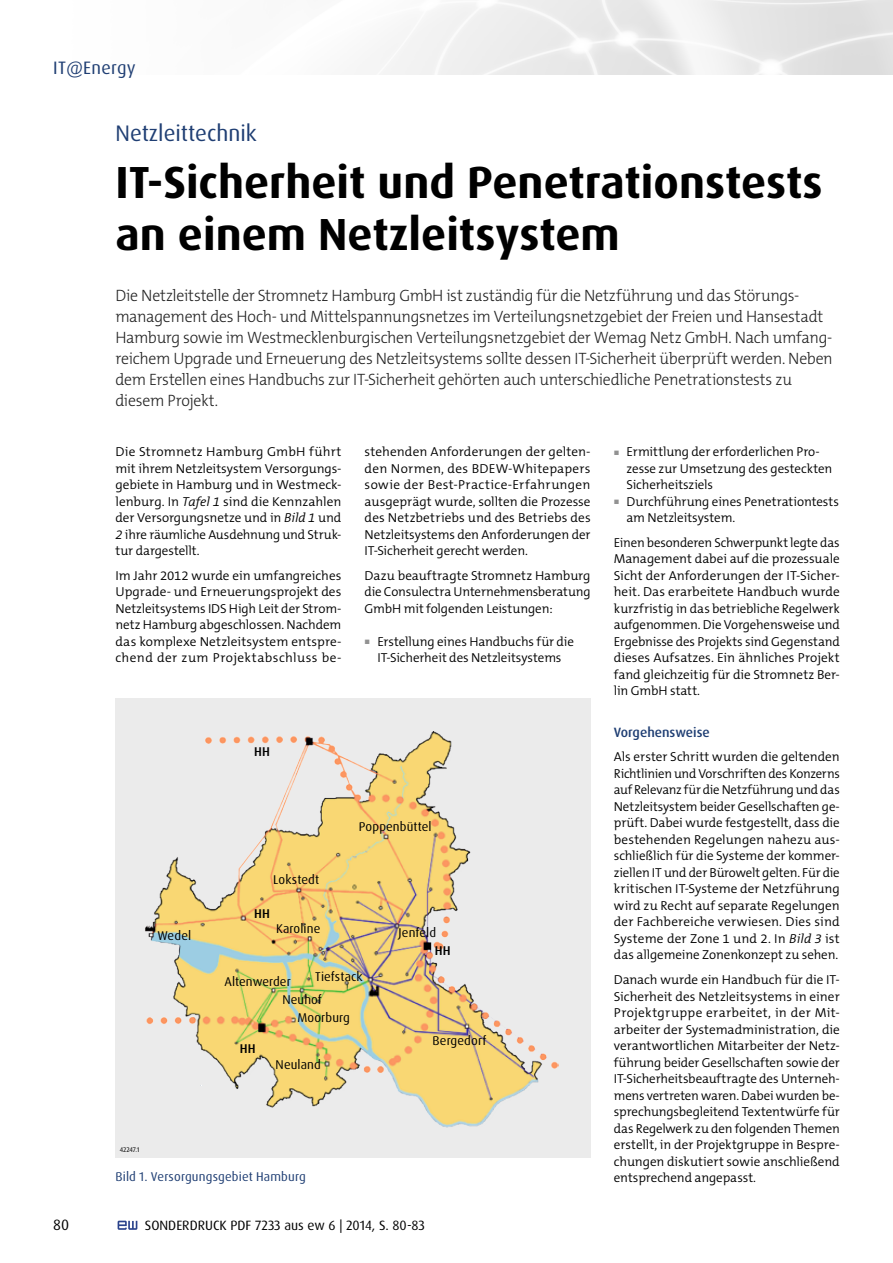
<style>
.page{position:relative;width:893px;height:1263px;background:#fff}
.page>*{position:absolute;margin:0;border:0;box-sizing:border-box;transform-origin:0 0}
.t1{font:700 45px/52.5px "Dax OT";color:#000}
.t2{font:22.5px "Dax OT";color:#1f3e73}
.t3{font:18px "Dax OT";letter-spacing:.02em;color:#1f3e73}
.t4{font:300 16.5px/21px "The Mix B3";letter-spacing:-.02em;color:#222;scale:.96 1}
.t5{font:15px "Dax OT";color:#000}
.t6{font:13.5px "Dax OT";color:#000}
.t7{font:500 13.5px "Dax OT";color:#1f3e73}
.t8{font:300 13.05px/16.5px "The Mix B4";letter-spacing:-.01em;color:#000;text-align:justify}
.t9{font:12.75px "Dax OT";letter-spacing:.01em;color:#000}
.t10{font:12.75px "Dax OT";letter-spacing:.01em;color:#1f3e73}
.t11{font:500 12.75px "Dax OT";letter-spacing:.015em;color:#000}
.t12{font:6.75px "Dax OT";letter-spacing:-.005em;color:#000}
.s1{font-style:italic}
.s2{font-family:"The Mix Expert";font-weight:400;font-size:6.45px;color:#929292}
</style>
<div class="page">
<svg style="left:118px;top:1221px;width:19px;height:9px"></svg>
<div style="left:115px;top:698px;width:476px;height:460px;background:#ebebeb"></div>
<img style="left:145px;top:731px;width:413px;height:397px">
<h3 class="t3" style="left:53px;top:57px;width:84px">IT@Energy</h3>
<h2 class="t2" style="left:115px;top:119px;width:143px">Netzleittechnik</h2>
<h1 class="t1" style="left:115px;top:156px;width:709px">IT-Sicherheit und Penetrationstests an einem Netzleitsystem</h1>
<p class="t4" style="left:115px;top:285px;width:749px">Die Netzleitstelle der Stromnetz Hamburg GmbH ist zuständig für die Netzführung und das Störungs&shy;management des Hoch- und Mittelspannungsnetzes im Verteilungsnetzgebiet der Freien und Hansestadt Hamburg sowie im Westmecklenburgischen Verteilungsnetzgebiet der Wemag Netz GmbH. Nach umfang&shy;reichem Upgrade und Erneuerung des Netzleitsystems sollte dessen IT-Sicherheit überprüft werden. Neben dem Erstellen eines Handbuchs zur IT-Sicherheit gehörten auch unterschiedliche Penetrationstests zu diesem Projekt.</p>
<p class="t8" style="left:115px;top:444px;width:227px">Die Stromnetz Hamburg GmbH führt mit ihrem Netzleitsystem Versorgungs&shy;gebiete in Hamburg und in Westmeck&shy;lenburg. In <span class="s1">Tafel 1</span> sind die Kennzahlen der Versorgungsnetze und in <span class="s1">Bild 1</span> und <span class="s1">2</span> ihre räumliche Ausdehnung und Struk&shy;tur dargestellt.</p>
<p class="t8" style="left:115px;top:568px;width:227px">Im Jahr 2012 wurde ein umfangreiches Upgrade- und Erneuerungsprojekt des Netzleitsystems IDS High Leit der Strom&shy;netz Hamburg abgeschlossen. Nachdem das komplexe Netzleitsystem entspre&shy;chend der zum Projektabschluss be-</p>
<p class="t8" style="left:365px;top:444px;width:228px">stehenden Anforderungen der gelten&shy;den Normen, des BDEW-Whitepapers sowie der Best-Practice-Erfahrungen ausgeprägt wurde, sollten die Prozesse des Netzbetriebs und des Betriebs des Netzleitsystems den Anforderungen der IT-Sicherheit gerecht werden.</p>
<p class="t8" style="left:365px;top:568px;width:227px">Dazu beauftragte Stromnetz Hamburg die Consulectra Unternehmensberatung GmbH mit folgenden Leistungen:</p>
<p class="t8" style="left:365px;top:634px;width:211px;text-align:center"><span class="s2">ó</span> Erstellung eines Handbuchs für die<br>IT-Sicherheit des Netzleitsystems</p>
<p class="t8" style="left:614px;top:444px;width:207px"><span class="s2">ó</span> Ermittlung der erforderlichen Pro-</p>
<p class="t8" style="left:627px;top:460px;width:207px">zesse zur Umsetzung des gesteckten</p>
<p class="t8" style="left:627px;top:477px;width:88px">Sicherheitsziels</p>
<p class="t8" style="left:614px;top:493px;width:227px"><span class="s2">ó</span> Durchführung eines Penetrationtests</p>
<p class="t8" style="left:627px;top:510px;width:110px">am Netzleitsystem.</p>
<p class="t8" style="left:614px;top:535px;width:227px">Einen besonderen Schwerpunkt legte das Management dabei auf die prozessuale Sicht der Anforderungen der IT-Sicher&shy;heit. Das erarbeitete Handbuch wurde kurzfristig in das betriebliche Regelwerk aufgenommen. Die Vorgehensweise und Ergebnisse des Projekts sind Gegenstand dieses Aufsatzes. Ein ähnliches Projekt fand gleichzeitig für die Stromnetz Ber&shy;lin GmbH statt.</p>
<p class="t7" style="left:614px;top:723px;width:98px">Vorgehensweise</p>
<p class="t8" style="left:614px;top:749px;width:227px">Als erster Schritt wurden die geltenden Richtlinien und Vorschriften des Konzerns auf Relevanz für die Netzführung und das Netzleitsystem beider Gesellschaften ge&shy;prüft. Dabei wurde festgestellt, dass die bestehenden Regelungen nahezu aus&shy;schließlich für die Systeme der kommer&shy;ziellen IT und der Bürowelt gelten. Für die kritischen IT-Systeme der Netzführung wird zu Recht auf separate Regelungen der Fachbereiche verwiesen. Dies sind Systeme der Zone 1 und 2. In <span class="s1">Bild 3</span> ist das allgemeine Zonenkonzept zu sehen.</p>
<p class="t8" style="left:614px;top:972px;width:228px">Danach wurde ein Handbuch für die IT-Sicherheit des Netzleitsystems in einer Projektgruppe erarbeitet, in der Mit&shy;arbeiter der Systemadministration, die verantwortlichen Mitarbeiter der Netz&shy;führung beider Gesellschaften sowie der IT-Sicherheitsbeauftragte des Unterneh&shy;mens vertreten waren. Dabei wurden be&shy;sprechungsbegleitend Textentwürfe für das Regelwerk zu den folgenden Themen erstellt, in der Projektgruppe in Bespre&shy;chungen diskutiert sowie anschließend entsprechend angepasst.</p>
<p class="t11" style="left:254px;top:744px;width:17px">HH</p>
<p class="t9" style="left:359px;top:819px;width:74px">Poppenbüttel</p>
<p class="t9" style="left:273px;top:872px;width:47px">Lokstedt</p>
<p class="t9" style="left:276px;top:920px;width:46px">Karoline</p>
<p class="t9" style="left:399px;top:925px;width:39px">Jenfeld</p>
<p class="t9" style="left:315px;top:969px;width:49px">Tiefstack</p>
<p class="t11" style="left:254px;top:906px;width:17px">HH</p>
<p class="t9" style="left:157px;top:927px;width:35px">Wedel</p>
<p class="t11" style="left:435px;top:942px;width:17px">HH</p>
<p class="t9" style="left:224px;top:973px;width:68px">Altenwerder</p>
<p class="t9" style="left:282px;top:991px;width:41px">Neuhof</p>
<p class="t9" style="left:297px;top:1010px;width:54px">Moorburg</p>
<p class="t9" style="left:276px;top:1057px;width:47px">Neuland</p>
<p class="t9" style="left:433px;top:1032px;width:55px">Bergedorf</p>
<p class="t11" style="left:240px;top:1040px;width:17px">HH</p>
<p class="t12" style="left:120px;top:1145px;width:21px">42247.1</p>
<p class="t10" style="left:115px;top:1169px;width:192px">Bild 1. Versorgungsgebiet Hamburg</p>
<p class="t5" style="left:53px;top:1215px;width:17px">80</p>
<p class="t6" style="left:145px;top:1216px;width:281px">SONDERDRUCK PDF 7233 aus ew 6 | 2014, S. 80-83</p>
</div>
